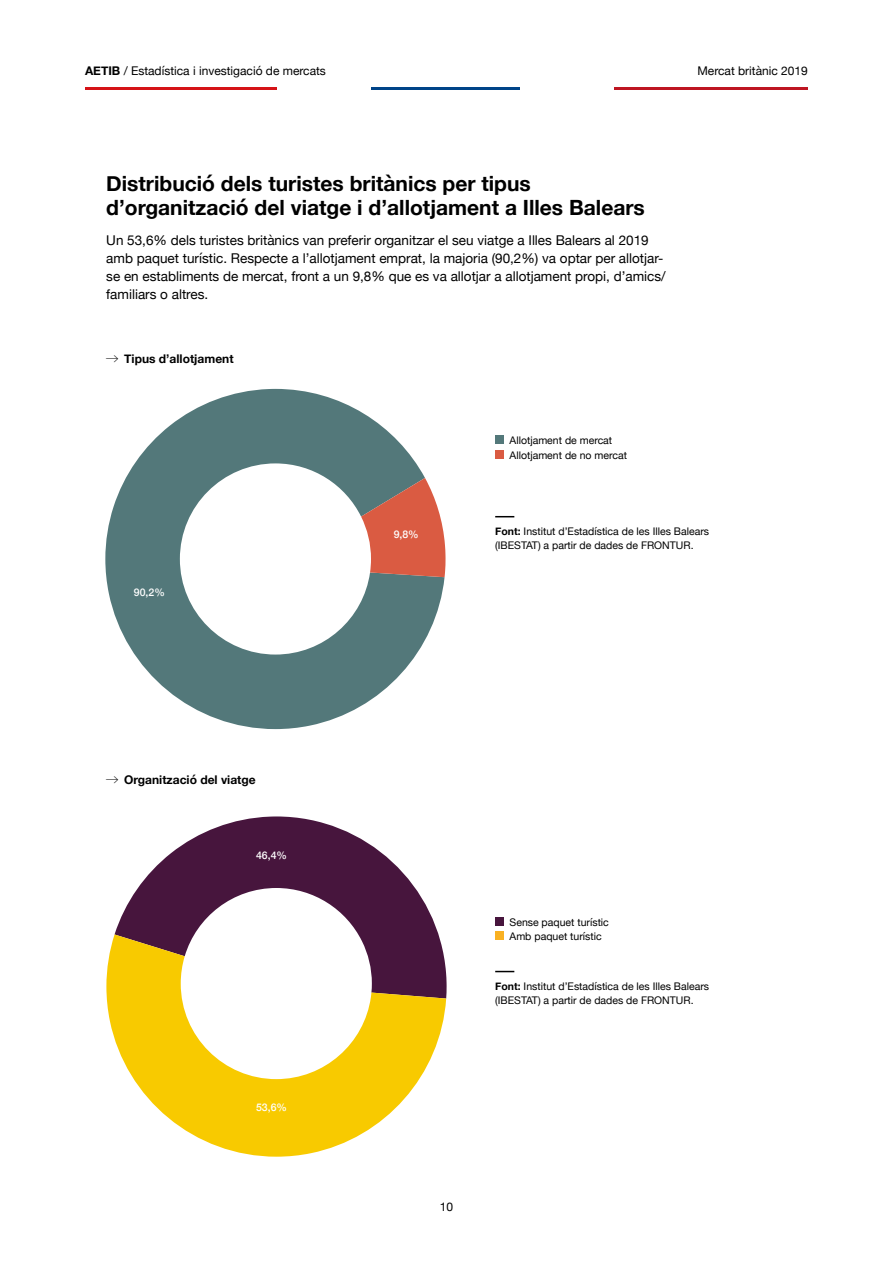
<style>
.page{position:relative;width:893px;height:1263px;background:#fff}
.page>*{position:absolute;margin:0;border:0;box-sizing:border-box;transform-origin:0 0}
.t1{font:700 21px/24px "Helvetica Neue";color:#000}
.t2{font:13.5px/18px "Helvetica Neue";color:#000}
.t3{font:12px "Helvetica Neue";color:#000}
.t4{font:700 12px "Helvetica Neue";color:#000}
.t5{font:10.5px/13.5px "Helvetica Neue";color:#000}
.t6{font:500 10.5px "Helvetica Neue";color:#fff}
.s1{font-weight:700}
</style>
<div class="page">
<hr style="left:85px;top:87px;width:241px;height:2px;background:#d51317">
<hr style="left:326px;top:87px;width:241px;height:2px;background:#048">
<div style="left:277px;top:84px;width:94px;height:7px;background:#fff"></div>
<hr style="left:567px;top:87px;width:241px;height:2px;background:#be1622">
<div style="left:520px;top:85px;width:94px;height:7px;background:#fff"></div>
<svg style="left:115px;top:816px;width:332px;height:182px;fill:#47153d"></svg>
<svg style="left:106px;top:934px;width:340px;height:223px"></svg>
<svg style="left:105px;top:389px;width:340px;height:340px;fill:#53787a"></svg>
<svg style="left:361px;top:478px;width:85px;height:99px;background:#c87463"></svg>
<div style="left:495px;top:436px;width:9px;height:8px;background:#53787a"></div>
<div style="left:495px;top:450px;width:9px;height:9px;background:#da5b42"></div>
<div style="left:495px;top:917px;width:9px;height:9px;background:#47153d"></div>
<div style="left:495px;top:931px;width:9px;height:8px;background:#f9b122"></div>
<svg style="left:495px;top:516px;width:19px;height:1px"></svg>
<svg style="left:495px;top:971px;width:19px;height:1px"></svg>
<p class="t3" style="left:85px;top:63px;width:242px"><span class="s1">AETIB</span> / Estadística i investigació de mercats</p>
<p class="t3" style="left:697px;top:63px;width:112px">Mercat britànic 2019</p>
<h1 class="t1" style="left:106px;top:172px;width:540px">Distribució dels turistes britànics per tipus d’organització del viatge i d’allotjament a Illes Balears</h1>
<p class="t2" style="left:106px;top:232px;width:561px">Un 53,6% dels turistes britànics van preferir organitzar el seu viatge a Illes Balears al 2019 amb paquet turístic. Respecte a l’allotjament emprat, la majoria (90,2%) va optar per allotjar&shy;se en establiments de mercat, front a un 9,8% que es va allotjar a allotjament propi, d’amics/ familiars o altres.</p>
<p class="t4" style="left:124px;top:349px;width:111px">Tipus d’allotjament</p>
<p class="t6" style="left:134px;top:584px;width:32px">90,2%</p>
<p class="t4" style="left:124px;top:770px;width:133px">Organització del viatge</p>
<p class="t6" style="left:256px;top:847px;width:32px">46,4%</p>
<p class="t6" style="left:256px;top:1099px;width:32px">53,6%</p>
<p class="t6" style="left:394px;top:525px;width:27px">9,8%</p>
<p class="t5" style="left:510px;top:434px;width:119px;line-height:14.7px">Allotjament de mercat<br>Allotjament de no mercat</p>
<p class="t5" style="left:495px;top:525px;width:215px"><span class="s1">Font:</span> Institut d’Estadística de les Illes Balears (IBESTAT) a partir de dades de FRONTUR.</p>
<p class="t5" style="left:510px;top:916px;width:101px">Sense paquet turístic<br>Amb paquet turístic</p>
<p class="t5" style="left:495px;top:980px;width:215px"><span class="s1">Font:</span> Institut d’Estadística de les Illes Balears (IBESTAT) a partir de dades de FRONTUR.</p>
<p class="t3" style="left:440px;top:1198px;width:15px">10</p>
</div>
